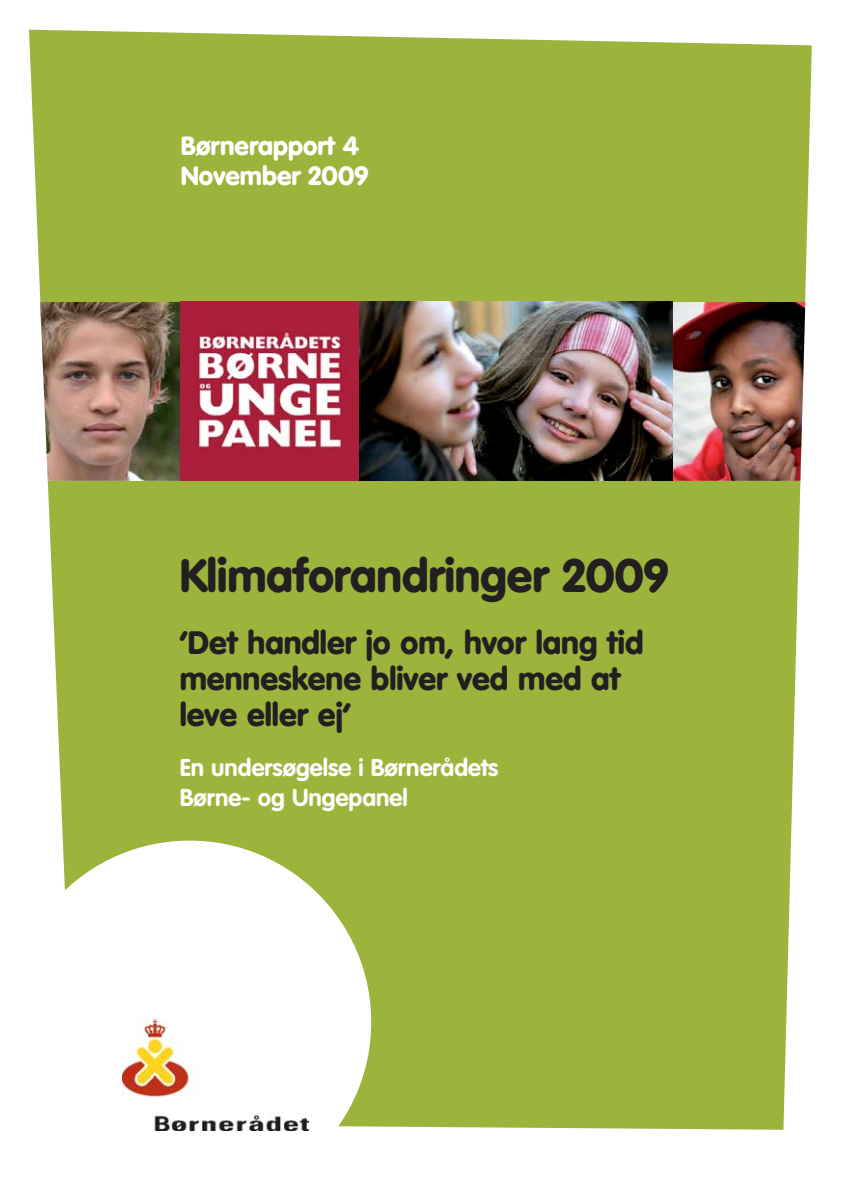
<style>
.page{position:relative;width:841px;height:1192px;background:#fff}
.page>*{position:absolute;margin:0;border:0;box-sizing:border-box;transform-origin:0 0}
.t1{font:900 46px "VAG Rounded";color:#231f20}
.t2{font:900 32px/36px "VAG Rounded";color:#231f20}
.t3{font:900 26px/30px "VAG Rounded";color:#fff}
.t4{font:700 24px/30px "VAG Rounded";color:#fff}
</style>
<div class="page">
<div style="left:29px;top:30px;width:782px;height:1099px;background:#9cb33c"></div>
<img style="left:40px;top:302px;width:140px;height:179px">
<svg style="left:180px;top:302px;width:179px;height:179px;fill:#ab1f3a"></svg>
<img style="left:672px;top:302px;width:133px;height:179px">
<img style="left:359px;top:302px;width:313px;height:179px">
<svg style="left:29px;top:840px;width:342px;height:291px"></svg>
<img style="left:122px;top:1020px;width:186px;height:110px">
<p class="t3" style="left:181px;top:133px;width:189px">Børnerapport 4<br>November 2009</p>
<h1 class="t1" style="left:180px;top:556px;width:490px">Klimaforandringer 2009</h1>
<p class="t2" style="left:180px;top:627px;width:465px">‘Det handler jo om, hvor lang tid menneskene bliver ved med at leve eller ej’</p>
<p class="t4" style="left:180px;top:754px;width:320px">En undersøgelse i Børnerådets<br>Børne- og Ungepanel</p>
</div>
